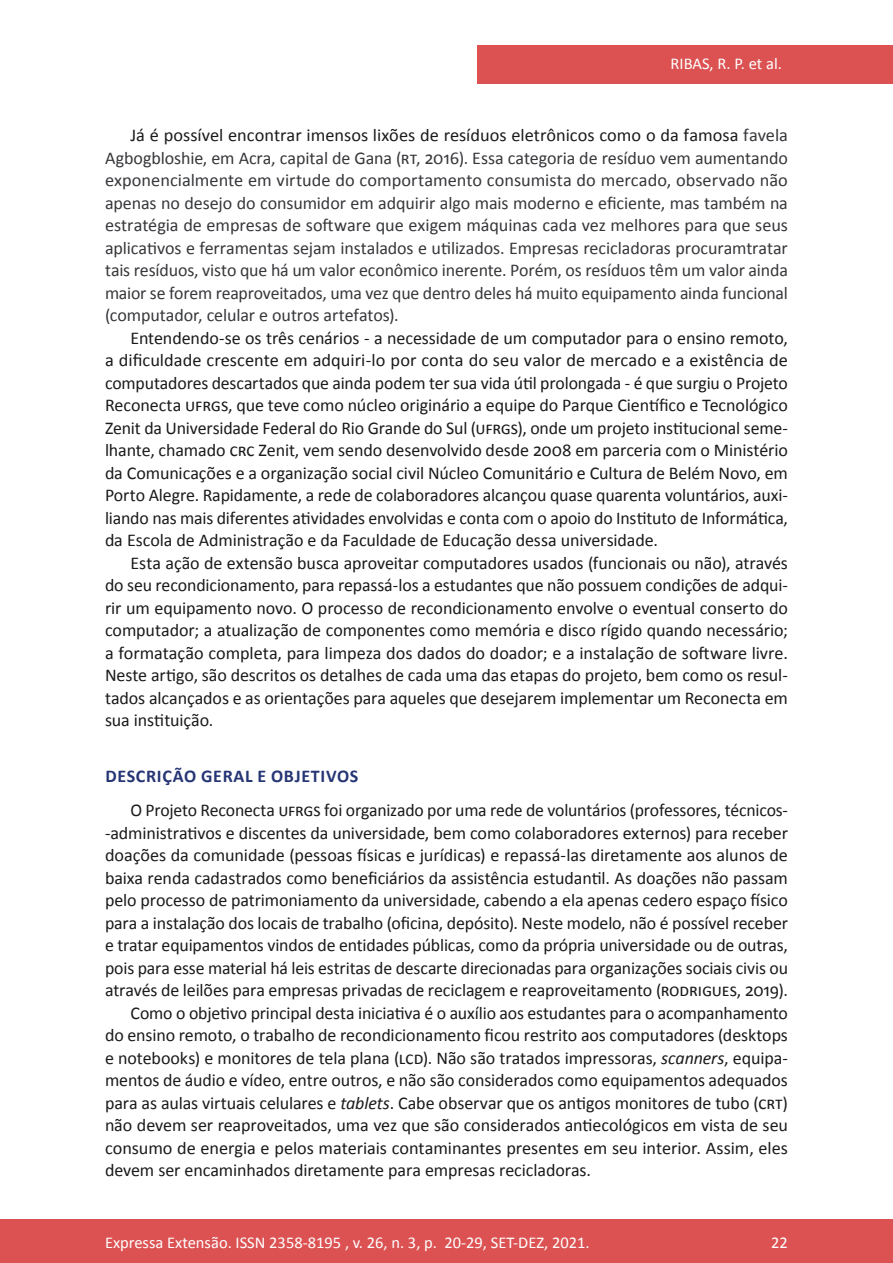
<style>
.page{position:relative;width:893px;height:1263px;background:#fff}
.page>*{position:absolute;margin:0;border:0;box-sizing:border-box;transform-origin:0 0}
.Principal_-_Texto{font:18px/22.5px "Calibri";letter-spacing:-.005em;color:#1a1a1a;text-align:justify}
.Principal_-_Texto-2{font:18px/22.5px "Calibri";letter-spacing:-.005em;color:#36373a;text-align:justify}
.Principal_-_Intertít{font:700 18px "Calibri";letter-spacing:.04em;color:#263574}
.t1{font:16.5px "Calibri";color:#fff}
.s1{color:#1a1a1a}
.s2{font-style:italic}
</style>
<div class="page">
<div style="left:477px;top:45px;width:416px;height:39px;background:#dc5253"></div>
<div style="left:0;top:1219px;width:893px;height:44px;background:#dc5253"></div>
<p class="t1" style="left:670px;top:53px;width:113px">RIBAS, R. P. et al.</p>
<p class="Principal_-_Texto-2" style="left:105px;top:124px;width:684px;text-indent:26px"><span class="s1">Já é possível encontrar imensos lixões de resíduos eletrônicos como o da famosa</span> favela Agbogbloshie, em Acra, capital de Gana (RT, 2016). Essa categoria de resíduo vem aumentando exponencialmente em virtude do comportamento consumista do mercado, observado não apenas no desejo do consumidor em adquirir algo mais moderno e eficiente, mas também na estratégia de empresas de software que exigem máquinas cada vez melhores para que seus aplicativos e ferramentas sejam instalados e utilizados. Empresas recicladoras procuramtratar tais resíduos, visto que há um valor econômico inerente. Porém, os resíduos têm um valor ainda maior se forem reaproveitados, uma vez que dentro deles há muito equipamento ainda funcional (computador, celular e outros artefatos).</p>
<p class="Principal_-_Texto" style="left:105px;top:326px;width:684px;text-indent:26px">Entendendo-se os três cenários - a necessidade de um computador para o ensino remoto, a dificuldade crescente em adquiri-lo por conta do seu valor de mercado e a existência de computadores descartados que ainda podem ter sua vida útil prolongada - é que surgiu o Projeto Reconecta UFRGS, que teve como núcleo originário a equipe do Parque Científico e Tecnológico Zenit da Universidade Federal do Rio Grande do Sul (UFRGS), onde um projeto institucional seme&shy;lhante, chamado CRC Zenit, vem sendo desenvolvido desde 2008 em parceria com o Ministério da Comunicações e a organização social civil Núcleo Comunitário e Cultura de Belém Novo, em Porto Alegre. Rapidamente, a rede de colaboradores alcançou quase quarenta voluntários, auxi&shy;liando nas mais diferentes atividades envolvidas e conta com o apoio do Instituto de Informática, da Escola de Administração e da Faculdade de Educação dessa universidade.</p>
<p class="Principal_-_Texto" style="left:105px;top:551px;width:684px;text-indent:26px">Esta ação de extensão busca aproveitar computadores usados (funcionais ou não), através do seu recondicionamento, para repassá-los a estudantes que não possuem condições de adqui&shy;rir um equipamento novo. O processo de recondicionamento envolve o eventual conserto do computador; a atualização de componentes como memória e disco rígido quando necessário; a formatação completa, para limpeza dos dados do doador; e a instalação de software livre.<br>Neste artigo, são descritos os detalhes de cada uma das etapas do projeto, bem como os resul&shy;tados alcançados e as orientações para aqueles que desejarem implementar um Reconecta em sua instituição.</p>
<p class="Principal_-_Intertít" style="left:105px;top:764px;width:255px">DESCRIÇÃO GERAL E OBJETIVOS</p>
<p class="Principal_-_Texto" style="left:105px;top:799px;width:684px;text-indent:26px">O Projeto Reconecta UFRGS foi organizado por uma rede de voluntários (professores, técnicos--administrativos e discentes da universidade, bem como colaboradores externos) para receber doações da comunidade (pessoas físicas e jurídicas) e repassá-las diretamente aos alunos de baixa renda cadastrados como beneficiários da assistência estudantil. As doações não passam pelo processo de patrimoniamento da universidade, cabendo a ela apenas cedero espaço físico para a instalação dos locais de trabalho (oficina, depósito). Neste modelo, não é possível receber e tratar equipamentos vindos de entidades públicas, como da própria universidade ou de outras, pois para esse material há leis estritas de descarte direcionadas para organizações sociais civis ou através de leilões para empresas privadas de reciclagem e reaproveitamento (RODRIGUES, 2019).</p>
<p class="Principal_-_Texto" style="left:105px;top:1001px;width:684px;text-indent:26px">Como o objetivo principal desta iniciativa é o auxílio aos estudantes para o acompanhamento do ensino remoto, o trabalho de recondicionamento ficou restrito aos computadores (desktops e notebooks) e monitores de tela plana (LCD). Não são tratados impressoras, <span class="s2">scanners</span>, equipa&shy;mentos de áudio e vídeo, entre outros, e não são considerados como equipamentos adequados para as aulas virtuais celulares e <span class="s2">tablets</span>. Cabe observar que os antigos monitores de tubo (CRT) não devem ser reaproveitados, uma vez que são considerados antiecológicos em vista de seu consumo de energia e pelos materiais contaminantes presentes em seu interior. Assim, eles devem ser encaminhados diretamente para empresas recicladoras.</p>
<p class="t1" style="left:105px;top:1231px;width:486px">Expressa Extensão. ISSN 2358-8195 , v. 26, n. 3, p. 20-29, SET-DEZ, 2021.</p>
<p class="t1" style="left:771px;top:1231px;width:18px">22</p>
</div>
